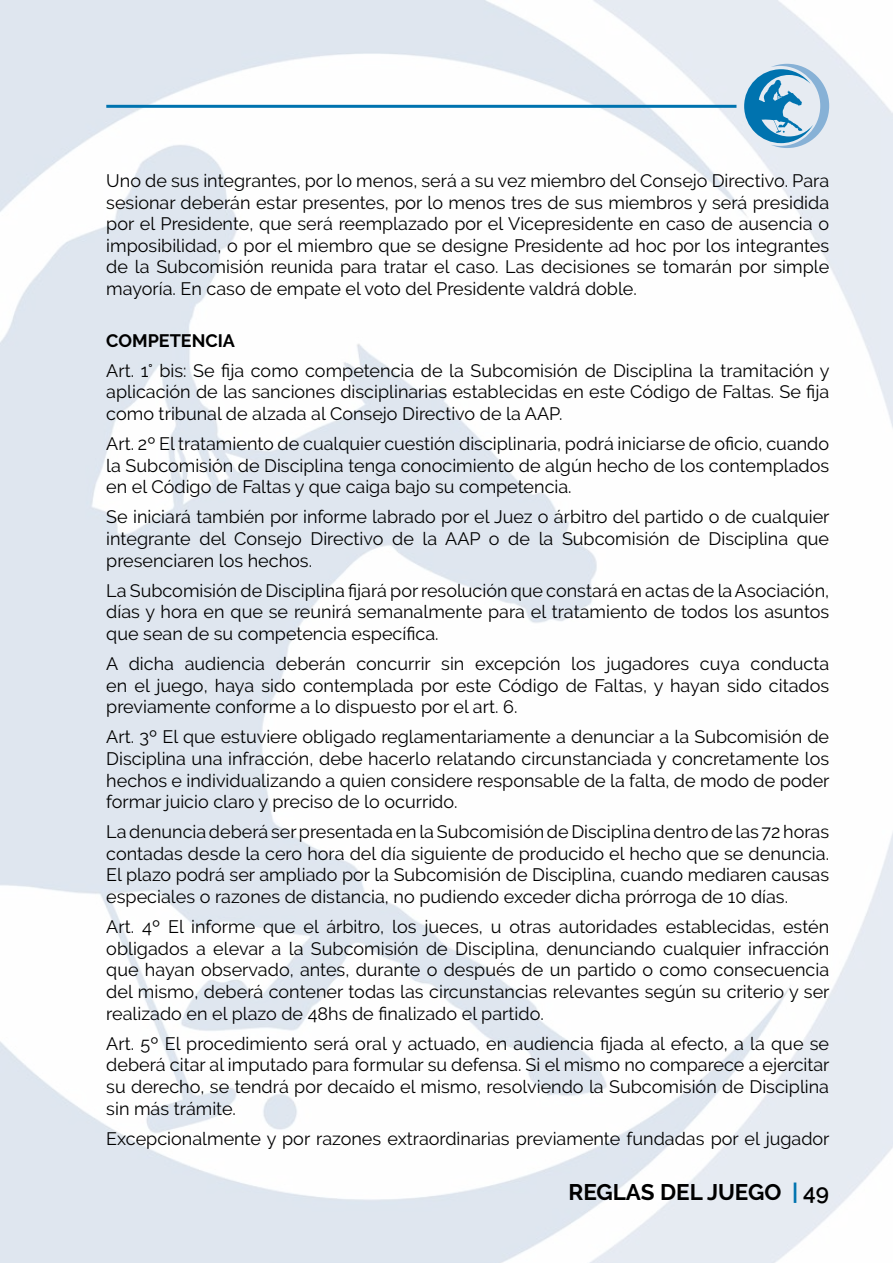
<style>
.page{position:relative;width:893px;height:1263px;background:#fff}
.page>*{position:absolute;margin:0;border:0;box-sizing:border-box;transform-origin:0 0}
.t1{font:700 22.5px "Raleway";color:#000}
.t2{font:18px/21.6px "Raleway";color:#000;text-align:justify}
.t3{font:700 18px "Raleway";color:#000}
.s1{color:#0073af}
.s2{font-weight:600}
</style>
<div class="page">
<img style="left:0;top:0;width:893px;height:1263px">
<svg style="left:744px;top:64px;width:85px;height:84px;background:#8fbdd8"></svg>
<hr style="left:106px;top:105px;width:630px;height:3px;background:#0073af">
<p class="t2" style="left:106px;top:170px;width:724px">Uno de sus integrantes, por lo menos, será a su vez miembro del Consejo Directivo. Para sesionar deberán estar presentes, por lo menos tres de sus miembros y será presidida por el Presidente, que será reemplazado por el Vicepresidente en caso de ausencia o imposibilidad, o por el miembro que se designe Presidente ad hoc por los integrantes de la Subcomisión reunida para tratar el caso. Las decisiones se tomarán por simple mayoría. En caso de empate el voto del Presidente valdrá doble.</p>
<p class="t3" style="left:106px;top:330px;width:130px">COMPETENCIA</p>
<p class="t2" style="left:106px;top:360px;width:725px">Art. 1° bis: Se fija como competencia de la Subcomisión de Disciplina la tramitación y aplicación de las sanciones disciplinarias establecidas en este Código de Faltas. Se fija como tribunal de alzada al Consejo Directivo de la AAP.</p>
<p class="t2" style="left:106px;top:433px;width:724px">Art. 2º El tratamiento de cualquier cuestión disciplinaria, podrá iniciarse de oficio, cuando la Subcomisión de Disciplina tenga conocimiento de algún hecho de los contemplados en el Código de Faltas y que caiga bajo su competencia.</p>
<p class="t2" style="left:106px;top:506px;width:725px">Se iniciará también por informe labrado por el Juez o árbitro del partido o de cualquier integrante del Consejo Directivo de la AAP o de la Subcomisión de Disciplina que presenciaren los hechos.</p>
<p class="t2" style="left:106px;top:579px;width:724px">La Subcomisión de Disciplina fijará por resolución que constará en actas de la Asociación, días y hora en que se reunirá semanalmente para el tratamiento de todos los asuntos que sean de su competencia específica.</p>
<p class="t2" style="left:106px;top:653px;width:724px">A dicha audiencia deberán concurrir sin excepción los jugadores cuya conducta en el juego, haya sido contemplada por este Código de Faltas, y hayan sido citados previamente conforme a lo dispuesto por el art. 6.</p>
<p class="t2" style="left:106px;top:726px;width:725px">Art. 3º El que estuviere obligado reglamentariamente a denunciar a la Subcomisión de Disciplina una infracción, debe hacerlo relatando circunstanciada y concretamente los hechos e individualizando a quien considere responsable de la falta, de modo de poder formar juicio claro y preciso de lo ocurrido.</p>
<p class="t2" style="left:106px;top:821px;width:724px">La denuncia deberá ser presentada en la Subcomisión de Disciplina dentro de las 72 horas contadas desde la cero hora del día siguiente de producido el hecho que se denuncia.<br>El plazo podrá ser ampliado por la Subcomisión de Disciplina, cuando mediaren causas especiales o razones de distancia, no pudiendo exceder dicha prórroga de 10 días.</p>
<p class="t2" style="left:106px;top:916px;width:725px">Art. 4º El informe que el árbitro, los jueces, u otras autoridades establecidas, estén obligados a elevar a la Subcomisión de Disciplina, denunciando cualquier infracción que hayan observado, antes, durante o después de un partido o como consecuencia del mismo, deberá contener todas las circunstancias relevantes según su criterio y ser realizado en el plazo de 48hs de finalizado el partido.</p>
<p class="t2" style="left:106px;top:1032px;width:725px">Art. 5º El procedimiento será oral y actuado, en audiencia fijada al efecto, a la que se deberá citar al imputado para formular su defensa. Si el mismo no comparece a ejercitar su derecho, se tendrá por decaído el mismo, resolviendo la Subcomisión de Disciplina sin más trámite.</p>
<p class="t2" style="left:106px;top:1127px;width:725px">Excepcionalmente y por razones extraordinarias previamente fundadas por el jugador</p>
<p class="t1" style="left:568px;top:1179px;width:262px">REGLAS DEL JUEGO <span class="s1">|</span> <span class="s2">49</span></p>
</div>
